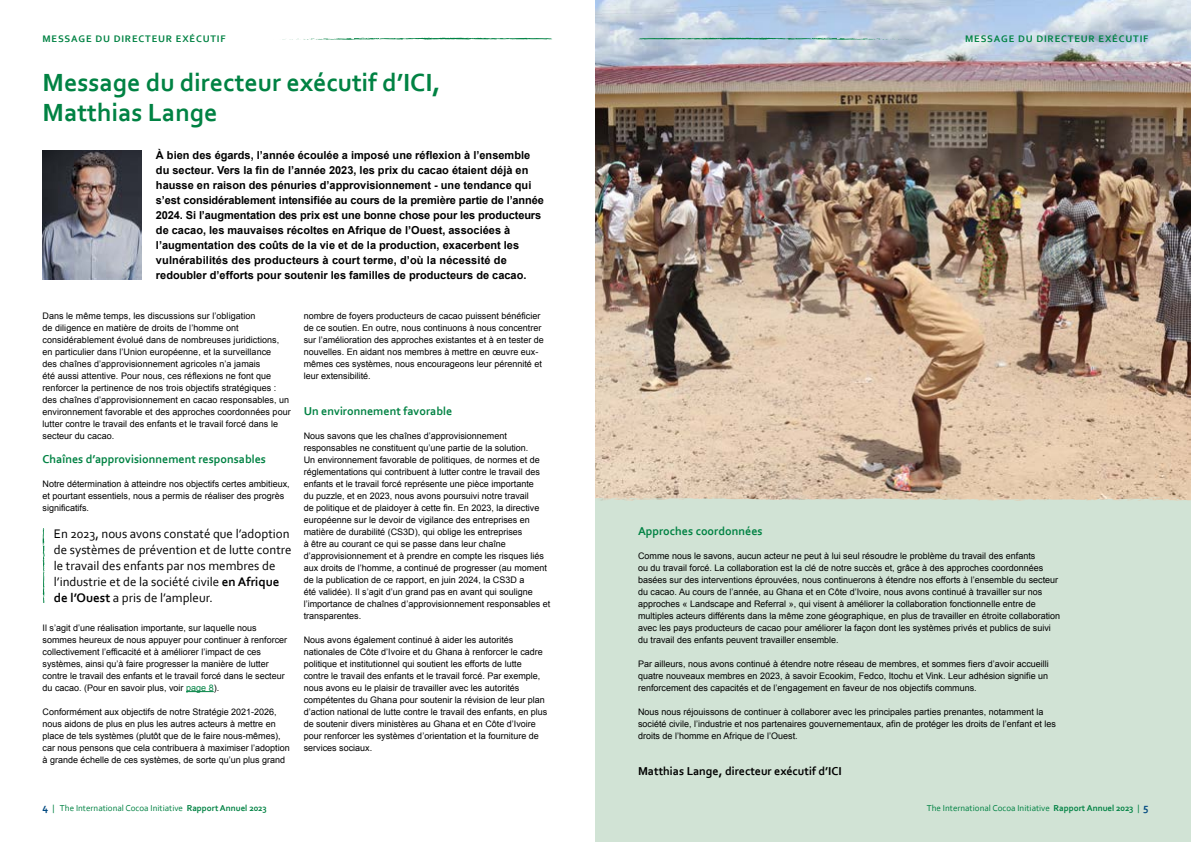
<style>
.page{position:relative;width:1191px;height:842px;background:#fff}
.page>*{position:absolute;margin:0;border:0;box-sizing:border-box;transform-origin:0 0}
.t1{font:700 26px/30px "Corbel";color:#008243}
.t2{font:13px/16px "Corbel";color:#000}
.t3{font:700 12px "Corbel";color:#008243}
.t4{font:700 12px "Corbel";color:#000}
.t5{font:700 11px/15px "Arial";color:#000}
.t6{font:700 10px "Corbel";letter-spacing:.08em;color:#008243}
.t7{font:9px/12px "Arial";color:#000}
.t8{font:9px "Corbel";color:#008243}
.s1{font-weight:700}
.s2{color:#008243}
.s3{font-weight:700;font-size:11px;color:#004981}
</style>
<div class="page">
<img style="left:595px;top:0;width:596px;height:496px">
<div style="left:595px;top:496px;width:596px;height:346px;background:#d1e3d5"></div>
<svg style="left:620px;top:498px;width:21px;height:1px"></svg>
<svg style="left:638px;top:38px;width:273px;height:3px"></svg>
<svg style="left:282px;top:38px;width:270px;height:2px"></svg>
<img style="left:43px;top:151px;width:99px;height:128px">
<svg style="left:186px;top:691px;width:28px;height:1px"></svg>
<svg style="left:43px;top:529px;width:2px;height:73px"></svg>
<p class="t6" style="left:43px;top:32px;width:185px">MESSAGE DU DIRECTEUR EXÉCUTIF</p>
<h1 class="t1" style="left:43px;top:66px;width:400px">Message du directeur exécutif d’ICI,<br>Matthias Lange</h1>
<p class="t5" style="left:156px;top:148px;width:389px">À bien des égards, l’année écoulée a imposé une réflexion à l’ensemble du secteur. Vers la fin de l’année 2023, les prix du cacao étaient déjà en hausse en raison des pénuries d’approvisionnement - une tendance qui s’est considérablement intensifiée au cours de la première partie de l’année 2024. Si l’augmentation des prix est une bonne chose pour les producteurs de cacao, les mauvaises récoltes en Afrique de l’Ouest, associées à l’augmentation des coûts de la vie et de la production, exacerbent les vulnérabilités des producteurs à court terme, d’où la nécessité de redoubler d’efforts pour soutenir les familles de producteurs de cacao.</p>
<p class="t7" style="left:43px;top:309px;width:250px">Dans le même temps, les discussions sur l’obligation<br>de diligence en matière de droits de l’homme ont considérablement évolué dans de nombreuses juridictions, en particulier dans l’Union européenne, et la surveillance<br>des chaînes d’approvisionnement agricoles n’a jamais<br>été aussi attentive. Pour nous, ces réflexions ne font que renforcer la pertinence de nos trois objectifs stratégiques : des chaînes d’approvisionnement en cacao responsables, un environnement favorable et des approches coordonnées pour lutter contre le travail des enfants et le travail forcé dans le secteur du cacao.</p>
<h3 class="t3" style="left:43px;top:451px;width:225px">Chaînes d’approvisionnement responsables</h3>
<p class="t7" style="left:43px;top:477px;width:249px">Notre détermination à atteindre nos objectifs certes ambitieux, et pourtant essentiels, nous a permis de réaliser des progrès significatifs.</p>
<h2 class="t2" style="left:54px;top:525px;width:239px">En 2023, nous avons constaté que l’adoption de systèmes de prévention et de lutte contre le travail des enfants par nos membres de l’industrie et de la société civile <span class="s1">en Afrique de l’Ouest</span> a pris de l’ampleur.</h2>
<p class="t7" style="left:43px;top:621px;width:246px">Il s’agit d’une réalisation importante, sur laquelle nous sommes heureux de nous appuyer pour continuer à renforcer collectivement l’efficacité et à améliorer l’impact de ces systèmes, ainsi qu’à faire progresser la manière de lutter contre le travail des enfants et le travail forcé dans le secteur du cacao. (Pour en savoir plus, voir <span class="s2">page 8</span>).</p>
<p class="t7" style="left:43px;top:705px;width:249px">Conformément aux objectifs de notre Stratégie 2021-2026, nous aidons de plus en plus les autres acteurs à mettre en place de tels systèmes (plutôt que de le faire nous-mêmes), car nous pensons que cela contribuera à maximiser l’adoption à grande échelle de ces systèmes, de sorte qu’un plus grand</p>
<p class="t7" style="left:304px;top:309px;width:242px">nombre de foyers producteurs de cacao puissent bénéficier de ce soutien. En outre, nous continuons à nous concentrer sur l’amélioration des approches existantes et à en tester de nouvelles. En aidant nos membres à mettre en œuvre eux&shy;mêmes ces systèmes, nous encourageons leur pérennité et leur extensibilité.</p>
<h3 class="t3" style="left:304px;top:403px;width:150px">Un environnement favorable</h3>
<p class="t7" style="left:304px;top:429px;width:248px">Nous savons que les chaînes d’approvisionnement responsables ne constituent qu’une partie de la solution.<br>Un environnement favorable de politiques, de normes et de réglementations qui contribuent à lutter contre le travail des enfants et le travail forcé représente une pièce importante<br>du puzzle, et en 2023, nous avons poursuivi notre travail<br>de politique et de plaidoyer à cette fin. En 2023, la directive européenne sur le devoir de vigilance des entreprises en matière de durabilité (CS3D), qui oblige les entreprises<br>à être au courant ce qui se passe dans leur chaîne d’approvisionnement et à prendre en compte les risques liés aux droits de l’homme, a continué de progresser (au moment de la publication de ce rapport, en juin 2024, la CS3D a<br>été validée). Il s’agit d’un grand pas en avant qui souligne l’importance de chaînes d’approvisionnement responsables et transparentes.</p>
<p class="t7" style="left:304px;top:633px;width:245px">Nous avons également continué à aider les autorités nationales de Côte d’Ivoire et du Ghana à renforcer le cadre politique et institutionnel qui soutient les efforts de lutte contre le travail des enfants et le travail forcé. Par exemple, nous avons eu le plaisir de travailler avec les autorités compétentes du Ghana pour soutenir la révision de leur plan d’action national de lutte contre le travail des enfants, en plus de soutenir divers ministères au Ghana et en Côte d’Ivoire pour renforcer les systèmes d’orientation et la fourniture de services sociaux.</p>
<p class="t6" style="left:965px;top:32px;width:185px">MESSAGE DU DIRECTEUR EXÉCUTIF</p>
<h3 class="t3" style="left:638px;top:523px;width:126px">Approches coordonnées</h3>
<p class="t7" style="left:638px;top:549px;width:424px">Comme nous le savons, aucun acteur ne peut à lui seul résoudre le problème du travail des enfants<br>ou du travail forcé. La collaboration est la clé de notre succès et, grâce à des approches coordonnées basées sur des interventions éprouvées, nous continuerons à étendre nos efforts à l’ensemble du secteur du cacao. Au cours de l’année, au Ghana et en Côte d’Ivoire, nous avons continué à travailler sur nos approches « Landscape and Referral », qui visent à améliorer la collaboration fonctionnelle entre de multiples acteurs différents dans la même zone géographique, en plus de travailler en étroite collaboration avec les pays producteurs de cacao pour améliorer la façon dont les systèmes privés et publics de suivi du travail des enfants peuvent travailler ensemble.</p>
<p class="t7" style="left:638px;top:657px;width:412px;text-align:justify">Par ailleurs, nous avons continué à étendre notre réseau de membres, et sommes fiers d’avoir accueilli quatre nouveaux membres en 2023, à savoir Ecookim, Fedco, Itochu et Vink. Leur adhésion signifie un renforcement des capacités et de l’engagement en faveur de nos objectifs communs.</p>
<p class="t7" style="left:638px;top:705px;width:419px">Nous nous réjouissons de continuer à collaborer avec les principales parties prenantes, notamment la société civile, l’industrie et nos partenaires gouvernementaux, afin de protéger les droits de l’enfant et les droits de l’homme en Afrique de l’Ouest.</p>
<h3 class="t4" style="left:638px;top:763px;width:205px">Matthias Lange, directeur exécutif d’ICI</h3>
<p class="t8" style="left:43px;top:802px;width:226px"><span class="s3">4</span> | The International Cocoa Initiative <span class="s1">Rapport Annuel 2023</span></p>
<p class="t8" style="left:927px;top:802px;width:223px">The International Cocoa Initiative <span class="s1">Rapport Annuel 2023</span> | <span class="s3">5</span></p>
</div>
